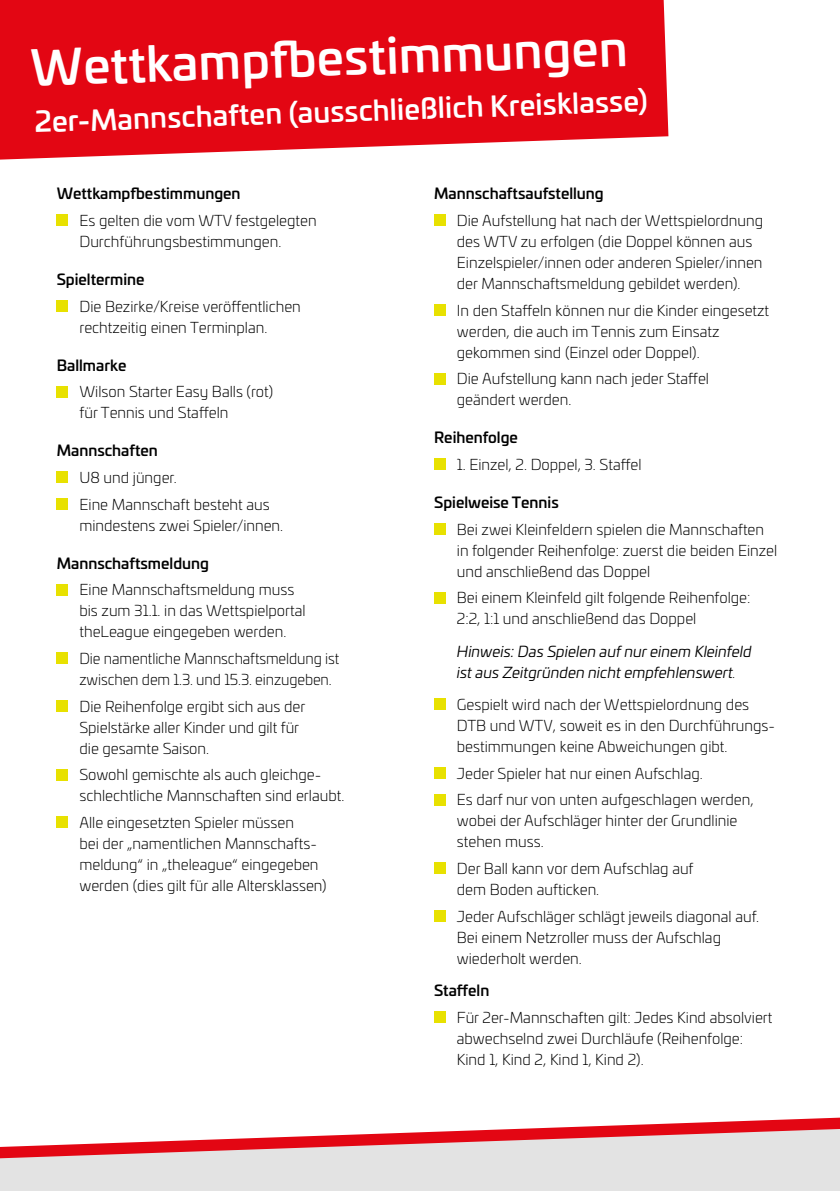
<style>
.page{position:relative;width:840px;height:1191px;background:#fff}
.page>*{position:absolute;margin:0;border:0;box-sizing:border-box;transform-origin:0 0}
.t1{font:500 48px "Univia Pro";color:#fff}
.t2{font:500 28px "Univia Pro";color:#fff}
.t3{font:300 15px/21px "Univia Pro";color:#000}
.t4{font:500 15px "Univia Pro";color:#000}
.t5{font:italic 15px/21px "Univia Pro";color:#000}
.s1{font-weight:300}
</style>
<div class="page">
<div style="left:0;top:1159px;width:839px;height:32px;background:#e3e3e3"></div>
<svg style="left:0;top:1117px;width:839px;height:42px"></svg>
<div style="left:57px;top:214px;width:11px;height:12px;background:#e8e100"></div>
<div style="left:57px;top:300px;width:11px;height:11px;background:#e8e100"></div>
<div style="left:57px;top:386px;width:11px;height:11px;background:#e8e100"></div>
<div style="left:57px;top:471px;width:11px;height:12px;background:#e8e100"></div>
<div style="left:57px;top:498px;width:11px;height:11px;background:#e8e100"></div>
<div style="left:57px;top:584px;width:11px;height:11px;background:#e8e100"></div>
<div style="left:57px;top:652px;width:11px;height:12px;background:#e8e100"></div>
<div style="left:57px;top:700px;width:11px;height:11px;background:#e8e100"></div>
<div style="left:57px;top:769px;width:11px;height:11px;background:#e8e100"></div>
<div style="left:57px;top:816px;width:11px;height:12px;background:#e8e100"></div>
<div style="left:434px;top:214px;width:11px;height:12px;background:#e8e100"></div>
<div style="left:434px;top:304px;width:11px;height:11px;background:#e8e100"></div>
<div style="left:434px;top:373px;width:11px;height:11px;background:#e8e100"></div>
<div style="left:434px;top:458px;width:11px;height:12px;background:#e8e100"></div>
<div style="left:434px;top:523px;width:11px;height:11px;background:#e8e100"></div>
<div style="left:434px;top:592px;width:11px;height:11px;background:#e8e100"></div>
<div style="left:434px;top:698px;width:11px;height:12px;background:#e8e100"></div>
<div style="left:434px;top:767px;width:11px;height:11px;background:#e8e100"></div>
<div style="left:434px;top:794px;width:11px;height:11px;background:#e8e100"></div>
<div style="left:434px;top:862px;width:11px;height:12px;background:#e8e100"></div>
<div style="left:434px;top:910px;width:11px;height:11px;background:#e8e100"></div>
<div style="left:434px;top:1011px;width:11px;height:11px;background:#e8e100"></div>
<svg style="left:0;top:0;width:668px;height:160px;background:#e51925"></svg>
<h1 class="t1" style="left:29px;top:31px;width:598px;rotate:-2deg">Wettkampfb estimmungen</h1>
<h2 class="t2" style="left:34px;top:100px;width:614px;rotate:-2deg">2er-Mannschaften (ausschließlich Kreisklasse)</h2>
<p class="t4" style="left:57px;top:182px;width:185px">Wettkampfbestimmungen</p>
<p class="t3" style="left:79px;top:209px;width:239px">Es gelten die vom WTV festgelegten<br>Durchführungsbestimmungen.</p>
<p class="t4" style="left:57px;top:268px;width:89px">Spieltermine</p>
<p class="t3" style="left:79px;top:295px;width:223px">Die Bezirke/Kreise veröffentlichen rechtzeitig einen Terminplan.</p>
<p class="t4" style="left:57px;top:353px;width:71px">Ballmarke</p>
<p class="t3" style="left:79px;top:380px;width:195px">Wilson Starter Easy Balls (rot) für Tennis und Staffeln</p>
<p class="t4" style="left:57px;top:439px;width:103px">Mannschaften</p>
<p class="t3" style="left:79px;top:463px;width:192px;line-height:26.6px">U8 und jünger.<br>Eine Mannschaft besteht aus</p>
<p class="t3" style="left:79px;top:514px;width:205px">mindestens zwei Spieler/innen.</p>
<p class="t4" style="left:57px;top:551px;width:154px">Mannschaftsmeldung</p>
<p class="t3" style="left:79px;top:578px;width:227px">Eine Mannschaftsmeldung muss bis zum 31.1. in das Wettspielportal theLeague eingegeben werden.</p>
<p class="t3" style="left:79px;top:647px;width:261px">Die namentliche Mannschaftsmeldung ist zwischen dem 1.3. und 15.3. einzugeben.</p>
<p class="t3" style="left:79px;top:695px;width:227px">Die Reihenfolge ergibt sich aus der<br>Spielstärke aller Kinder und gilt für die gesamte Saison.</p>
<p class="t3" style="left:79px;top:763px;width:266px">Sowohl gemischte als auch gleichge&shy;schlechtliche Mannschaften sind erlaubt.</p>
<p class="t3" style="left:79px;top:811px;width:248px">Alle eingesetzten Spieler müssen<br>bei der „namentlichen Mannschafts&shy;meldung“ in „theleague“ eingegeben werden (dies gilt für alle Altersklassen)</p>
<p class="t4" style="left:434px;top:182px;width:171px">Mannschaftsaufstellung</p>
<p class="t3" style="left:456px;top:209px;width:307px">Die Aufstellung hat nach der Wettspielordnung des WTV zu erfolgen (die Doppel können aus Einzelspieler/innen oder anderen Spieler/innen der Mannschaftsmeldung gebildet werden).</p>
<p class="t3" style="left:456px;top:299px;width:314px">In den Staffeln können nur die Kinder eingesetzt werden, die auch im Tennis zum Einsatz gekommen sind (Einzel oder Doppel).</p>
<p class="t3" style="left:456px;top:367px;width:253px">Die Aufstellung kann nach jeder Staffel geändert werden.</p>
<p class="t4" style="left:434px;top:426px;width:85px">Reihenfolge</p>
<p class="t3" style="left:456px;top:453px;width:186px">1. Einzel, 2. Doppel, 3. Staffel</p>
<p class="t4" style="left:434px;top:491px;width:126px">Spielweise Tennis</p>
<p class="t3" style="left:456px;top:518px;width:322px">Bei zwei Kleinfeldern spielen die Mannschaften in folgender Reihenfolge: zuerst die beiden Einzel und anschließend das Doppel</p>
<p class="t3" style="left:456px;top:586px;width:295px">Bei einem Kleinfeld gilt folgende Reihenfolge:<br>2:2, 1:1 und anschließend das Doppel</p>
<p class="t5" style="left:456px;top:640px;width:296px">Hinweis: Das Spielen auf nur einem Kleinfeld ist aus Zeitgründen nicht empfehlenswert<span class="s1">.</span></p>
<p class="t3" style="left:456px;top:693px;width:319px">Gespielt wird nach der Wettspielordnung des<br>DTB und WTV, soweit es in den Durchführungs&shy;bestimmungen keine Abweichungen gibt.</p>
<p class="t3" style="left:456px;top:759px;width:298px;line-height:26.6px">Jeder Spieler hat nur einen Aufschlag.<br>Es darf nur von unten aufgeschlagen werden,</p>
<p class="t3" style="left:456px;top:809px;width:282px">wobei der Aufschläger hinter der Grundlinie stehen muss.</p>
<p class="t3" style="left:456px;top:857px;width:238px">Der Ball kann vor dem Aufschlag auf dem Boden aufticken.</p>
<p class="t3" style="left:456px;top:905px;width:303px">Jeder Aufschläger schlägt jeweils diagonal auf.<br>Bei einem Netzroller muss der Aufschlag wiederholt werden.</p>
<p class="t4" style="left:434px;top:979px;width:57px">Staffeln</p>
<p class="t3" style="left:456px;top:1006px;width:317px">Für 2er-Mannschaften gilt: Jedes Kind absolviert abwechselnd zwei Durchläufe (Reihenfolge:<br>Kind 1, Kind 2, Kind 1, Kind 2).</p>
</div>
